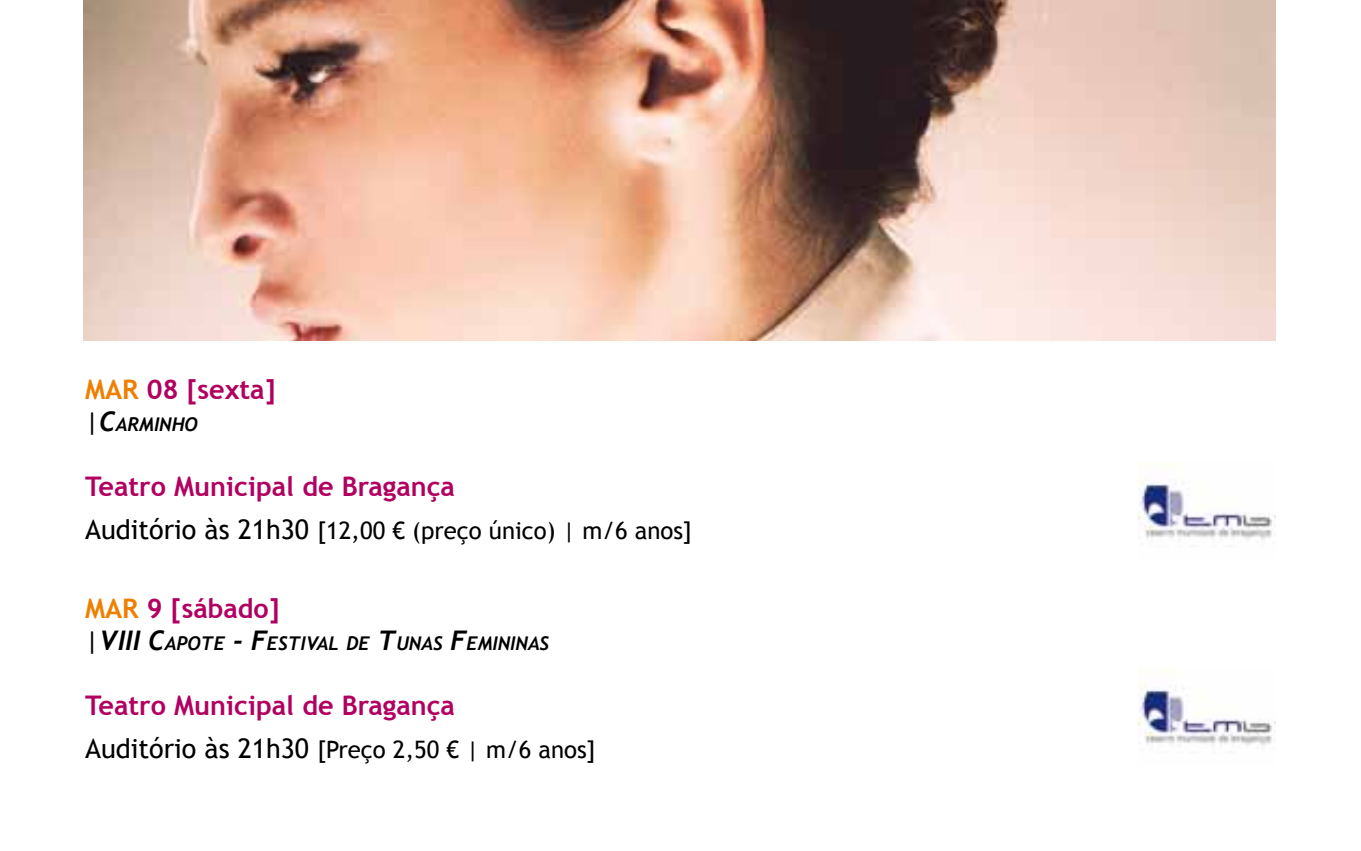
<style>
.page{position:relative;width:1361px;height:851px;background:#fff}
.page>*{position:absolute;margin:0;border:0;box-sizing:border-box;transform-origin:0 0}
.t1{font:700 27px "Trebuchet MS";color:#b10060}
.t2{font:italic 700 27px "Trebuchet";color:#000}
.t3{font:24px "Trebuchet MS";color:#000}
.t4{font:italic 700 18.9px "Trebuchet";color:#000}
.s1{color:#ee7f00}
.s2{font-family:"Trebuchet MS";font-weight:400;font-style:normal;font-size:27px}
.s3{font-size:27px}
.s4{font-family:"Trebuchet MS";font-weight:400;font-style:normal}
</style>
<div class="page">
<img style="left:84px;top:0;width:1192px;height:340px">
<img style="left:1138px;top:462px;width:138px;height:78px">
<img style="left:1138px;top:668px;width:138px;height:78px">
<p class="t1" style="left:85px;top:372px;width:192px"><span class="s1">mar</span> 08 [sexta]</p>
<p class="t4" style="left:85px;top:413px;width:114px"><span class="s2">|</span><span class="s3">C</span>ARMINHO</p>
<p class="t1" style="left:85px;top:469px;width:371px">Teatro Municipal de Bragança</p>
<p class="t3" style="left:85px;top:516px;width:608px"><span class="s3">Auditório às 21h30</span> [12,00 € (preço único) | m/6 anos]</p>
<p class="t1" style="left:85px;top:591px;width:196px"><span class="s1">mar</span> 9 [sábado]</p>
<p class="t2" style="left:85px;top:624px;width:25px"><span class="s4">|</span>VIII</p>
<p class="t4" style="left:148px;top:632px;width:402px"><span class="s3">C</span>APOTE <span class="s3">- F</span>ESTIVAL DE <span class="s3">T</span>UNAS <span class="s3">F</span>EMININAS</p>
<p class="t1" style="left:85px;top:688px;width:371px">Teatro Municipal de Bragança</p>
<p class="t3" style="left:85px;top:735px;width:512px"><span class="s3">Auditório às 21h30</span> [Preço 2,50 € | m/6 anos]</p>
</div>
